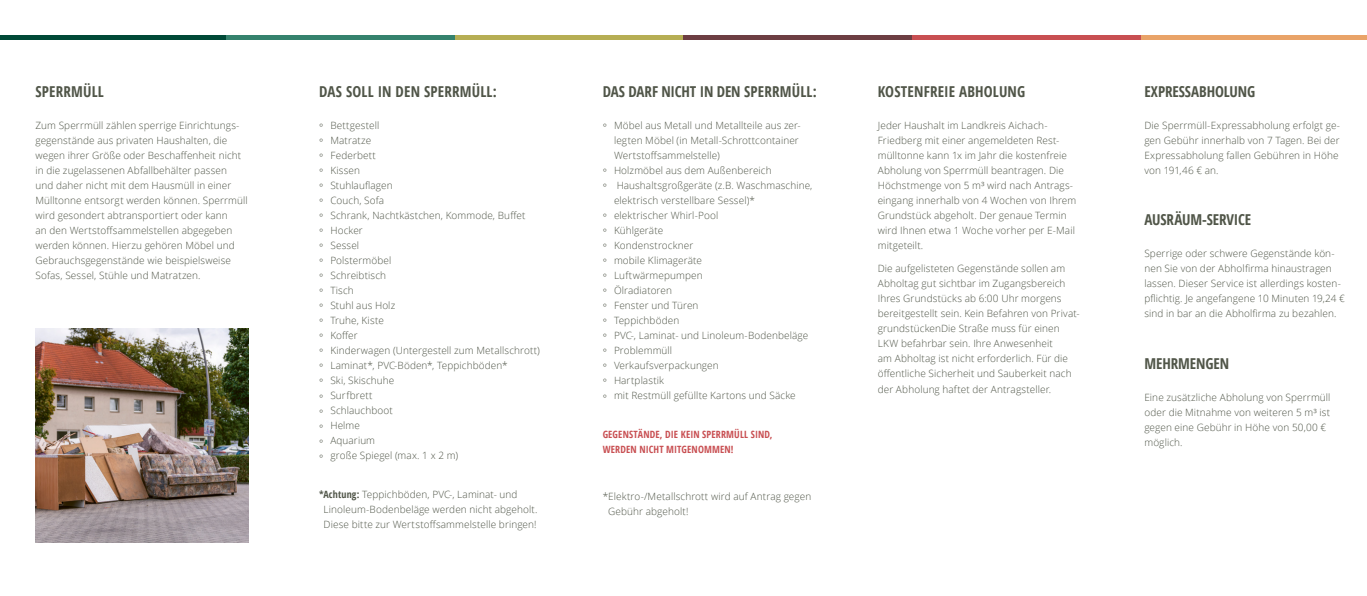
<style>
.page{position:relative;width:1367px;height:596px;background:#fff}
.page>*{position:absolute;margin:0;border:0;box-sizing:border-box;transform-origin:0 0}
.t1{font:700 condensed 15px "Open Sans";color:#505548}
.t2{font:300 10px/15px "Open Sans";letter-spacing:.01em;color:#505548}
.t3{font:700 condensed 10px/15px "Open Sans";letter-spacing:.015em;color:#c84f52}
.s1{font-weight:700;font-stretch:condensed}
</style>
<div class="page">
<img style="left:35px;top:328px;width:213px;height:214px">
<div style="left:226px;top:35px;width:228px;height:5px;background:#35826d"></div>
<div style="left:454px;top:35px;width:229px;height:5px;background:#b6ae54"></div>
<div style="left:1140px;top:35px;width:226px;height:5px;background:#e9a368"></div>
<div style="left:912px;top:35px;width:228px;height:5px;background:#c84f52"></div>
<div style="left:683px;top:35px;width:229px;height:5px;background:#6d3e43"></div>
<div style="left:0;top:35px;width:226px;height:5px;background:#004937"></div>
<h1 class="t1" style="left:35px;top:81px;width:70px">SPERRMÜLL</h1>
<p class="t2" style="left:35px;top:117px;width:214px">Zum Sperrmüll zählen sperrige Einrichtungs&shy;gegenstände aus privaten Haushalten, die wegen ihrer Größe oder Beschaffenheit nicht in die zugelassenen Abfallbehälter passen<br>und daher nicht mit dem Hausmüll in einer Mülltonne entsorgt werden können. Sperrmüll wird gesondert abtransportiert oder kann<br>an den Wertstoffsammelstellen abgegeben werden können. Hierzu gehören Möbel und Gebrauchsgegenstände wie beispielsweise Sofas, Sessel, Stühle und Matratzen.</p>
<h1 class="t1" style="left:319px;top:81px;width:179px">DAS SOLL IN DEN SPERRMÜLL:</h1>
<p class="t2" style="left:319px;top:117px;width:222px">° Bettgestell<br>° Matratze<br>° Federbett<br>° Kissen<br>° Stuhlauflagen<br>° Couch, Sofa<br>° Schrank, Nachtkästchen, Kommode, Buffet<br>° Hocker<br>° Sessel<br>° Polstermöbel<br>° Schreibtisch<br>° Tisch<br>° Stuhl aus Holz<br>° Truhe, Kiste<br>° Koffer<br>° Kinderwagen (Untergestell zum Metallschrott) ° Laminat*, PVC-Böden*, Teppichböden*<br>° Ski, Skischuhe<br>° Surfbrett<br>° Schlauchboot<br>° Helme<br>° Aquarium<br>° große Spiegel (max. 1 x 2 m)</p>
<p class="t2" style="left:323px;top:486px;width:215px;text-indent:-4px"><span class="s1">*Achtung:</span> Teppichböden, PVC-, Laminat- und<br>Linoleum-Bodenbeläge werden nicht abgeholt.<br>Diese bitte zur Wertstoffsammelstelle bringen!</p>
<h1 class="t1" style="left:602px;top:81px;width:216px">DAS DARF NICHT IN DEN SPERRMÜLL:</h1>
<p class="t2" style="left:602px;top:117px;width:200px">° Möbel aus Metall und Metallteile aus zer-</p>
<p class="t2" style="left:614px;top:132px;width:186px">legten Möbel (in Metall-Schrottcontainer</p>
<p class="t2" style="left:614px;top:147px;width:107px">Wertstoffsammelstelle)</p>
<p class="t2" style="left:602px;top:162px;width:170px">° Holzmöbel aus dem Außenbereich</p>
<p class="t2" style="left:602px;top:177px;width:211px">° Haushaltsgroßgeräte (z.B. Waschmaschine,</p>
<p class="t2" style="left:614px;top:192px;width:143px">elektrisch verstellbare Sessel)*</p>
<p class="t2" style="left:602px;top:207px;width:117px">° elektrischer Whirl-Pool</p>
<p class="t2" style="left:602px;top:222px;width:62px">° Kühlgeräte</p>
<p class="t2" style="left:602px;top:237px;width:92px">° Kondenstrockner</p>
<p class="t2" style="left:602px;top:252px;width:101px">° mobile Klimageräte</p>
<p class="t2" style="left:602px;top:267px;width:101px">° Luftwärmepumpen</p>
<p class="t2" style="left:602px;top:282px;width:71px">° Ölradiatoren</p>
<p class="t2" style="left:602px;top:297px;width:97px">° Fenster und Türen</p>
<p class="t2" style="left:602px;top:312px;width:78px">° Teppichböden</p>
<p class="t2" style="left:602px;top:327px;width:207px">° PVC-, Laminat- und Linoleum-Bodenbeläge</p>
<p class="t2" style="left:602px;top:342px;width:71px">° Problemmüll</p>
<p class="t2" style="left:602px;top:357px;width:117px">° Verkaufsverpackungen</p>
<p class="t2" style="left:602px;top:372px;width:63px">° Hartplastik</p>
<p class="t2" style="left:602px;top:387px;width:194px">° mit Restmüll gefüllte Kartons und Säcke</p>
<p class="t3" style="left:602px;top:426px;width:171px">GEGENSTÄNDE, DIE KEIN SPERRMÜLL SIND,<br>WERDEN NICHT MITGENOMMEN!</p>
<p class="t2" style="left:608px;top:488px;width:204px;text-indent:-6px">*Elektro-/Metallschrott wird auf Antrag gegen<br>Gebühr abgeholt!</p>
<h1 class="t1" style="left:877px;top:81px;width:149px">KOSTENFREIE ABHOLUNG</h1>
<p class="t2" style="left:877px;top:117px;width:200px">Jeder Haushalt im Landkreis Aichach-Friedberg mit einer angemeldeten Rest&shy;mülltonne kann 1x im Jahr die kostenfreie Abholung von Sperrmüll beantragen. Die Höchstmenge von 5 m³ wird nach Antrags&shy;eingang innerhalb von 4 Wochen von Ihrem Grundstück abgeholt. Der genaue Termin wird Ihnen etwa 1 Woche vorher per E-Mail mitgeteilt.</p>
<p class="t2" style="left:877px;top:261px;width:202px">Die aufgelisteten Gegenstände sollen am Abholtag gut sichtbar im Zugangsbereich Ihres Grundstücks ab 6:00 Uhr morgens bereitgestellt sein. Kein Befahren von Privat&shy;grundstückenDie Straße muss für einen LKW befahrbar sein. Ihre Anwesenheit<br>am Abholtag ist nicht erforderlich. Für die öffentliche Sicherheit und Sauberkeit nach der Abholung haftet der Antragsteller.</p>
<h1 class="t1" style="left:1144px;top:81px;width:112px">EXPRESSABHOLUNG</h1>
<p class="t2" style="left:1144px;top:117px;width:197px">Die Sperrmüll-Expressabholung erfolgt ge&shy;gen Gebühr innerhalb von 7 Tagen. Bei der Expressabholung fallen Gebühren in Höhe von 191,46 € an.</p>
<h1 class="t1" style="left:1144px;top:209px;width:108px">AUSRÄUM-SERVICE</h1>
<p class="t2" style="left:1144px;top:246px;width:202px">Sperrige oder schwere Gegenstände kön&shy;nen Sie von der Abholfirma hinaustragen lassen. Dieser Service ist allerdings kosten&shy;pflichtig. Je angefangene 10 Minuten 19,24 € sind in bar an die Abholfirma zu bezahlen.</p>
<h1 class="t1" style="left:1144px;top:353px;width:86px">MEHRMENGEN</h1>
<p class="t2" style="left:1144px;top:389px;width:187px">Eine zusätzliche Abholung von Sperrmüll oder die Mitnahme von weiteren 5 m³ ist gegen eine Gebühr in Höhe von 50,00 € möglich.</p>
</div>
